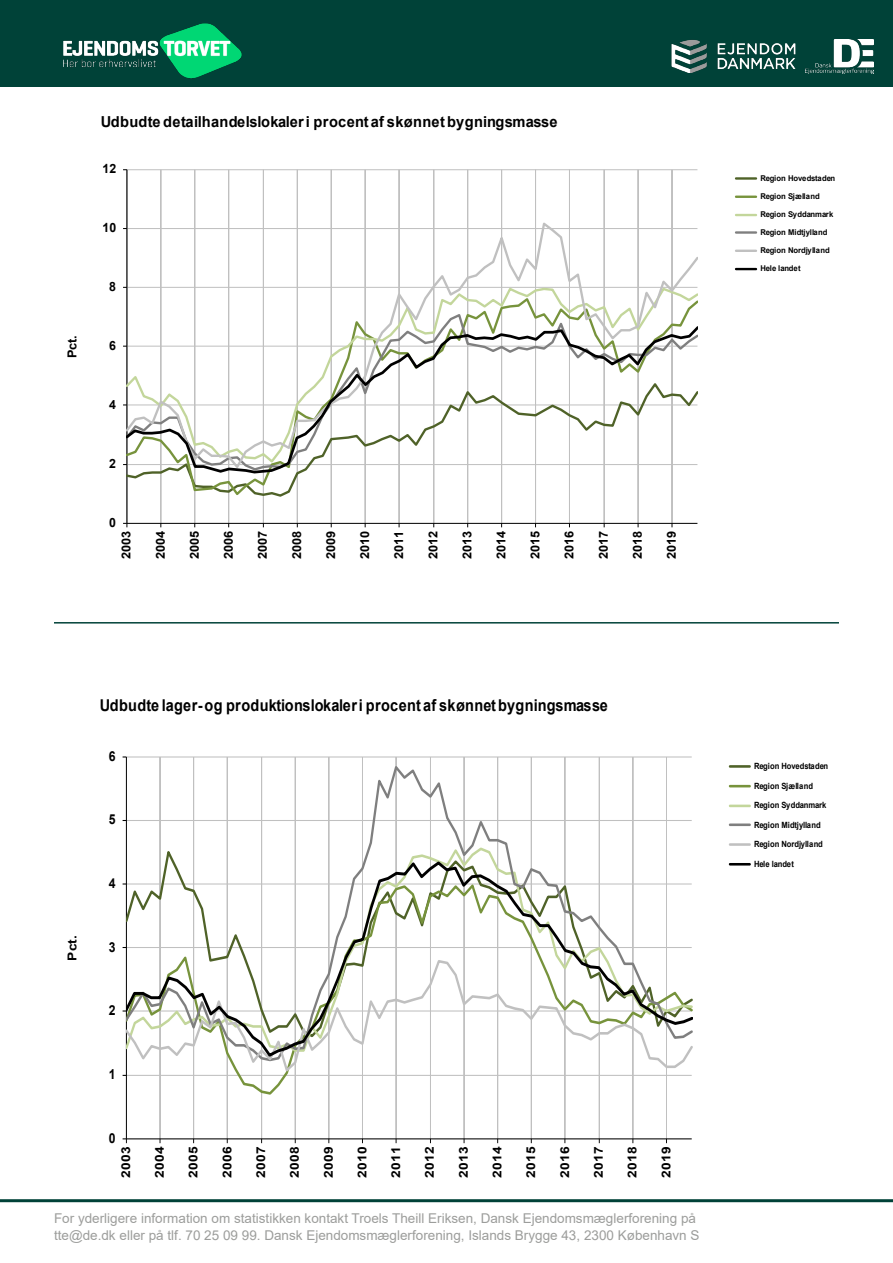
<style>
.page{position:relative;width:893px;height:1263px;background:#fff}
.page>*{position:absolute;margin:0;border:0;box-sizing:border-box;transform-origin:0 0}
.t1{font:700 16.35px "Arial";letter-spacing:.02em;color:#000;scale:.89 1}
.t2{font:700 15.15px "Arial";letter-spacing:.02em;color:#000}
.t3{font:700 13.8px "Arial";color:#000;scale:.89 1}
.t4{font:13.5px/16.2px "Arial";color:#9c9d9b}
.t5{font:700 12.75px "Arial";color:#000}
.t6{font:700 12.3px "Arial";letter-spacing:.005em;color:#000}
.t7{font:700 12.15px "Arial";letter-spacing:.005em;color:#000;scale:1.12 1}
.t8{font:700 8.55px "Arial";letter-spacing:-.01em;color:#000;scale:.89 1}
.t9{font:700 7.95px "Arial";letter-spacing:-.01em;color:#000}
</style>
<div class="page">
<hr style="left:0;top:1199px;width:893px;height:3px;background:#004238">
<hr style="left:54px;top:622px;width:785px;height:1px;background:#004238">
<hr style="left:127px;top:169px;width:570px;height:1px;background:#c0c0c0">
<hr style="left:160px;top:170px;width:1px;height:353px;background:#c0c0c0">
<hr style="left:194px;top:170px;width:1px;height:353px;background:#c0c0c0">
<hr style="left:228px;top:170px;width:1px;height:353px;background:#c0c0c0">
<hr style="left:263px;top:170px;width:1px;height:353px;background:#c0c0c0">
<hr style="left:297px;top:170px;width:1px;height:353px;background:#c0c0c0">
<hr style="left:331px;top:170px;width:1px;height:353px;background:#c0c0c0">
<hr style="left:365px;top:170px;width:1px;height:353px;background:#c0c0c0">
<hr style="left:399px;top:170px;width:1px;height:353px;background:#c0c0c0">
<hr style="left:433px;top:170px;width:1px;height:353px;background:#c0c0c0">
<hr style="left:467px;top:170px;width:1px;height:353px;background:#c0c0c0">
<hr style="left:501px;top:170px;width:1px;height:353px;background:#c0c0c0">
<hr style="left:535px;top:170px;width:1px;height:353px;background:#c0c0c0">
<hr style="left:569px;top:170px;width:1px;height:353px;background:#c0c0c0">
<hr style="left:604px;top:170px;width:1px;height:353px;background:#c0c0c0">
<hr style="left:638px;top:170px;width:1px;height:353px;background:#c0c0c0">
<hr style="left:672px;top:170px;width:1px;height:353px;background:#c0c0c0">
<hr style="left:127px;top:170px;width:1px;height:353px;background:#000">
<hr style="left:127px;top:523px;width:570px;height:1px;background:#000">
<svg style="left:127px;top:475px;width:545px;height:22px"></svg>
<svg style="left:127px;top:220px;width:571px;height:104px"></svg>
<svg style="left:127px;top:324px;width:571px;height:151px"></svg>
<hr style="left:736px;top:177px;width:20px;height:3px;background:#4f6228">
<hr style="left:736px;top:196px;width:20px;height:2px;background:#77933c">
<hr style="left:736px;top:214px;width:20px;height:2px;background:#c3d69b">
<hr style="left:736px;top:231px;width:20px;height:3px;background:#7f7f7f">
<hr style="left:736px;top:250px;width:20px;height:2px;background:#c0c0c0">
<hr style="left:736px;top:268px;width:20px;height:2px;background:#000">
<hr style="left:126px;top:756px;width:566px;height:1px;background:#c0c0c0">
<hr style="left:160px;top:757px;width:1px;height:382px;background:#c0c0c0">
<hr style="left:193px;top:757px;width:1px;height:382px;background:#c0c0c0">
<hr style="left:227px;top:757px;width:1px;height:382px;background:#c0c0c0">
<hr style="left:261px;top:757px;width:1px;height:382px;background:#c0c0c0">
<hr style="left:295px;top:757px;width:1px;height:382px;background:#c0c0c0">
<hr style="left:328px;top:757px;width:1px;height:382px;background:#c0c0c0">
<hr style="left:362px;top:757px;width:1px;height:382px;background:#c0c0c0">
<hr style="left:396px;top:757px;width:1px;height:382px;background:#c0c0c0">
<hr style="left:430px;top:757px;width:1px;height:382px;background:#c0c0c0">
<hr style="left:464px;top:757px;width:1px;height:382px;background:#c0c0c0">
<hr style="left:497px;top:757px;width:1px;height:382px;background:#c0c0c0">
<hr style="left:531px;top:757px;width:1px;height:382px;background:#c0c0c0">
<hr style="left:564px;top:757px;width:1px;height:382px;background:#c0c0c0">
<hr style="left:599px;top:757px;width:1px;height:382px;background:#c0c0c0">
<hr style="left:632px;top:757px;width:1px;height:382px;background:#c0c0c0">
<hr style="left:666px;top:757px;width:1px;height:382px;background:#c0c0c0">
<hr style="left:126px;top:757px;width:1px;height:382px;background:#000">
<hr style="left:126px;top:1138px;width:566px;height:1px;background:#000">
<svg style="left:123px;top:1138px;width:4px;height:5px"></svg>
<svg style="left:126px;top:1074px;width:566px;height:22px"></svg>
<svg style="left:126px;top:762px;width:566px;height:97px"></svg>
<svg style="left:126px;top:1059px;width:560px;height:15px"></svg>
<svg style="left:126px;top:859px;width:566px;height:200px"></svg>
<hr style="left:730px;top:765px;width:20px;height:3px;background:#4f6228">
<hr style="left:730px;top:785px;width:20px;height:2px;background:#77933c">
<hr style="left:730px;top:805px;width:20px;height:2px;background:#c3d69b">
<hr style="left:730px;top:823px;width:20px;height:3px;background:#7f7f7f">
<hr style="left:730px;top:843px;width:20px;height:3px;background:#c0c0c0">
<hr style="left:730px;top:863px;width:20px;height:2px;background:#000">
<div style="left:0;top:0;width:893px;height:87px;background:#004238"></div>
<img style="left:63px;top:23px;width:179px;height:56px">
<img style="left:806px;top:39px;width:68px;height:35px">
<img style="left:671px;top:40px;width:124px;height:32px">
<p class="t6" style="left:63px;top:358px;width:25px;rotate:-90deg">Pct.</p>
<p class="t2" style="left:101px;top:111px;width:458px">Udbudte detailhandelslokaler i procent af skønnet bygningsmasse</p>
<p class="t5" style="left:102px;top:160px;width:15px">12</p>
<p class="t5" style="left:102px;top:219px;width:15px">10</p>
<p class="t5" style="left:109px;top:277px;width:8px">8</p>
<p class="t5" style="left:109px;top:336px;width:8px">6</p>
<p class="t5" style="left:109px;top:395px;width:8px">4</p>
<p class="t5" style="left:109px;top:454px;width:8px">2</p>
<p class="t5" style="left:109px;top:513px;width:8px">0</p>
<p class="t6" style="left:118px;top:559px;width:30px;rotate:-90deg">2003</p>
<p class="t6" style="left:152px;top:559px;width:30px;rotate:-90deg">2004</p>
<p class="t6" style="left:186px;top:559px;width:30px;rotate:-90deg">2005</p>
<p class="t6" style="left:220px;top:559px;width:30px;rotate:-90deg">2006</p>
<p class="t6" style="left:254px;top:559px;width:30px;rotate:-90deg">2007</p>
<p class="t6" style="left:288px;top:559px;width:30px;rotate:-90deg">2008</p>
<p class="t6" style="left:322px;top:559px;width:30px;rotate:-90deg">2009</p>
<p class="t6" style="left:356px;top:559px;width:30px;rotate:-90deg">2010</p>
<p class="t6" style="left:390px;top:559px;width:30px;rotate:-90deg">2011</p>
<p class="t6" style="left:424px;top:559px;width:30px;rotate:-90deg">2012</p>
<p class="t6" style="left:458px;top:559px;width:30px;rotate:-90deg">2013</p>
<p class="t6" style="left:492px;top:559px;width:30px;rotate:-90deg">2014</p>
<p class="t6" style="left:527px;top:559px;width:30px;rotate:-90deg">2015</p>
<p class="t6" style="left:561px;top:559px;width:30px;rotate:-90deg">2016</p>
<p class="t6" style="left:595px;top:559px;width:30px;rotate:-90deg">2017</p>
<p class="t6" style="left:629px;top:559px;width:30px;rotate:-90deg">2018</p>
<p class="t6" style="left:663px;top:559px;width:30px;rotate:-90deg">2019</p>
<p class="t9" style="left:760px;top:173px;width:76px">Region Hovedstaden</p>
<p class="t9" style="left:760px;top:191px;width:61px">Region Sjælland</p>
<p class="t9" style="left:760px;top:209px;width:74px">Region Syddanmark</p>
<p class="t9" style="left:760px;top:227px;width:69px">Region Midtjylland</p>
<p class="t9" style="left:760px;top:245px;width:71px">Region Nordjylland</p>
<p class="t9" style="left:760px;top:263px;width:42px">Hele landet</p>
<p class="t1" style="left:100px;top:694px;width:572px">Udbudte lager-og produktionslokaler i procent af skønnet bygningsmasse</p>
<p class="t3" style="left:109px;top:746px;width:9px">6</p>
<p class="t3" style="left:109px;top:810px;width:9px">5</p>
<p class="t7" style="left:64px;top:961px;width:24px;rotate:-90deg">Pct.</p>
<p class="t3" style="left:109px;top:873px;width:9px">4</p>
<p class="t3" style="left:109px;top:937px;width:9px">3</p>
<p class="t3" style="left:109px;top:1001px;width:9px">2</p>
<p class="t3" style="left:109px;top:1064px;width:9px">1</p>
<p class="t3" style="left:109px;top:1128px;width:9px">0</p>
<p class="t7" style="left:117px;top:1177px;width:29px;rotate:-90deg">2003</p>
<p class="t7" style="left:151px;top:1177px;width:29px;rotate:-90deg">2004</p>
<p class="t7" style="left:185px;top:1177px;width:29px;rotate:-90deg">2005</p>
<p class="t7" style="left:219px;top:1177px;width:29px;rotate:-90deg">2006</p>
<p class="t7" style="left:252px;top:1177px;width:29px;rotate:-90deg">2007</p>
<p class="t7" style="left:286px;top:1177px;width:29px;rotate:-90deg">2008</p>
<p class="t7" style="left:320px;top:1177px;width:29px;rotate:-90deg">2009</p>
<p class="t7" style="left:354px;top:1177px;width:29px;rotate:-90deg">2010</p>
<p class="t7" style="left:387px;top:1177px;width:29px;rotate:-90deg">2011</p>
<p class="t7" style="left:421px;top:1177px;width:29px;rotate:-90deg">2012</p>
<p class="t7" style="left:455px;top:1177px;width:29px;rotate:-90deg">2013</p>
<p class="t7" style="left:489px;top:1177px;width:29px;rotate:-90deg">2014</p>
<p class="t7" style="left:522px;top:1177px;width:29px;rotate:-90deg">2015</p>
<p class="t7" style="left:556px;top:1177px;width:29px;rotate:-90deg">2016</p>
<p class="t7" style="left:590px;top:1177px;width:29px;rotate:-90deg">2017</p>
<p class="t7" style="left:624px;top:1177px;width:29px;rotate:-90deg">2018</p>
<p class="t7" style="left:657px;top:1177px;width:29px;rotate:-90deg">2019</p>
<p class="t4" style="left:54px;top:1210px;width:647px">For yderligere information om statistikken kontakt Troels Theill Eriksen, Dansk Ejendomsmæglerforening på tte@de.dk eller på tlf. 70 25 09 99. Dansk Ejendomsmæglerforening, Islands Brygge 43, 2300 København S</p>
<p class="t8" style="left:754px;top:760px;width:85px">Region Hovedstaden</p>
<p class="t8" style="left:754px;top:780px;width:68px">Region Sjælland</p>
<p class="t8" style="left:754px;top:799px;width:83px">Region Syddanmark</p>
<p class="t8" style="left:754px;top:819px;width:76px">Region Midtjylland</p>
<p class="t8" style="left:754px;top:838px;width:79px">Region Nordjylland</p>
<p class="t8" style="left:754px;top:858px;width:46px">Hele landet</p>
</div>
